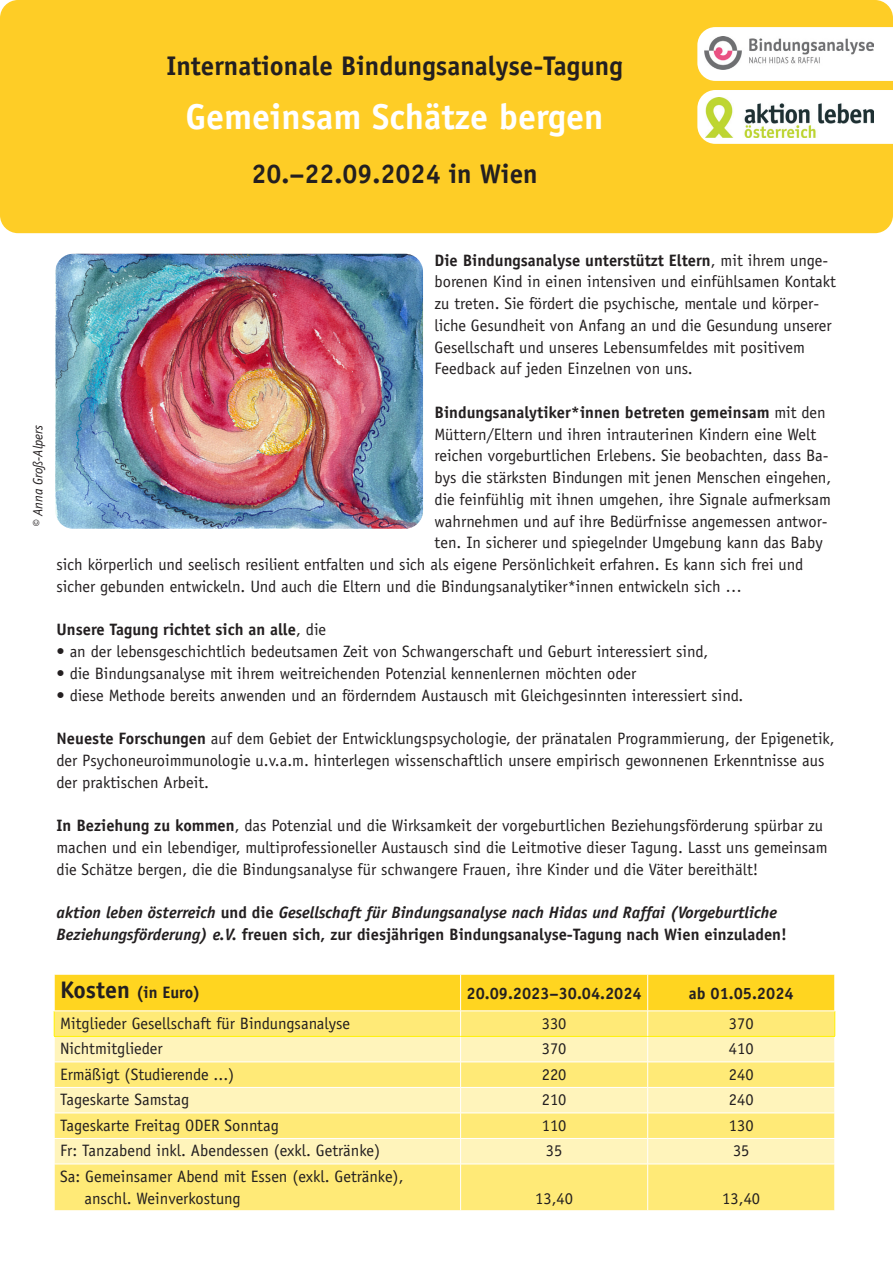
<style>
.page{position:relative;width:893px;height:1263px;background:#fff}
.page>*{position:absolute;margin:0;border:0;box-sizing:border-box;transform-origin:0 0}
.Titel_1{font:700 36px "Officina Sans Std";color:#fff}
.Titel_1-2{font:700 27px "Officina Sans Std";color:#231f20}
.Fließtext{font:16.5px/21.8px "Officina Sans Std";color:#231f20}
.Aufzählung{font:16.5px "Officina Sans Std";color:#231f20}
.Fließtext-2{font:700 16.5px "Officina Sans Std";color:#231f20}
.Fließtext-3{font:italic 700 16.5px "Officina Sans Std";color:#231f20}
.Titel_1-3{font:700 16.5px "Officina Sans Std";color:#231f20}
.t1{font:italic 13.5px "Officina Sans Std";color:#231f20}
.s1{font-weight:700}
.s2{font-weight:400}
.s3{font-style:normal}
.s4{font-style:italic}
.s5{font-size:24px}
</style>
<div class="page">
<div style="left:0;top:0;width:893px;height:233px;background:#fecd26;border-radius:18px"></div>
<svg style="left:697px;top:90px;width:196px;height:54px;background:#fefcf4"></svg>
<img style="left:55px;top:254px;width:368px;height:275px">
<img style="left:706px;top:98px;width:168px;height:40px">
<svg style="left:697px;top:27px;width:196px;height:54px;background:#fefcf6"></svg>
<img style="left:704px;top:37px;width:170px;height:32px">
<div style="left:55px;top:1165px;width:779px;height:45px;background:#ffea77"></div>
<hr style="left:460px;top:1164px;width:1px;height:46px;background:#fff">
<hr style="left:647px;top:1164px;width:1px;height:46px;background:#fff">
<svg style="left:54px;top:975px;width:781px;height:189px;background:#ffea85"></svg>
<hr style="left:54px;top:1036px;width:407px;height:1px;background:#fff101">
<hr style="left:461px;top:1036px;width:187px;height:1px;background:#fff101">
<hr style="left:648px;top:1036px;width:187px;height:1px;background:#fff101">
<hr style="left:54px;top:974px;width:1px;height:37px;background:#fff">
<hr style="left:460px;top:974px;width:1px;height:37px;background:#fff">
<hr style="left:647px;top:974px;width:1px;height:37px;background:#fff">
<hr style="left:834px;top:974px;width:1px;height:37px;background:#fff">
<hr style="left:54px;top:1011px;width:407px;height:1px;background:#fff">
<hr style="left:461px;top:1011px;width:187px;height:1px;background:#fff">
<hr style="left:648px;top:1011px;width:187px;height:1px;background:#fff">
<p class="Titel_1-2" style="left:166px;top:49px;width:458px">Internationale Bindungsanalyse-Tagung</p>
<p class="Titel_1" style="left:186px;top:94px;width:419px">Gemeinsam Schätze bergen</p>
<p class="Titel_1-2" style="left:252px;top:157px;width:288px">20.–22.09.2024 in Wien</p>
<p class="t1" style="left:30px;top:527px;width:104px;rotate:-90deg">© Anna Groß-Alpers</p>
<p class="Fließtext" style="left:435px;top:249px;width:403px"><span class="s1">Die Bindungsanalyse unterstützt Eltern</span>, mit ihrem unge&shy;borenen Kind in einen intensiven und einfühlsamen Kontakt zu treten. Sie fördert die psychische, mentale und körper&shy;liche Gesundheit von Anfang an und die Gesundung unserer Gesellschaft und unseres Lebensumfeldes mit positivem Feedback auf jeden Einzelnen von uns.</p>
<p class="Fließtext-2" style="left:435px;top:402px;width:393px">Bindungsanalytiker*innen betreten gemeinsam <span class="s2">mit den</span></p>
<p class="Fließtext" style="left:435px;top:423px;width:383px">Müttern/Eltern und ihren intrauterinen Kindern eine Welt</p>
<p class="Fließtext" style="left:435px;top:445px;width:396px">reichen vorgeburtlichen Erlebens. Sie beobachten, dass Ba-</p>
<p class="Fließtext" style="left:435px;top:467px;width:398px">bys die stärksten Bindungen mit jenen Menschen eingehen,</p>
<p class="Fließtext" style="left:435px;top:488px;width:398px">die feinfühlig mit ihnen umgehen, ihre Signale aufmerksam</p>
<p class="Fließtext" style="left:435px;top:510px;width:395px">wahrnehmen und auf ihre Bedürfnisse angemessen antwor-</p>
<p class="Fließtext" style="left:435px;top:532px;width:390px">ten. In sicherer und spiegelnder Umgebung kann das Baby</p>
<p class="Fließtext" style="left:57px;top:554px;width:748px">sich körperlich und seelisch resilient entfalten und sich als eigene Persönlichkeit erfahren. Es kann sich frei und</p>
<p class="Fließtext" style="left:57px;top:575px;width:687px">sicher gebunden entwickeln. Und auch die Eltern und die Bindungsanalytiker*innen entwickeln sich …</p>
<p class="Fließtext-2" style="left:57px;top:619px;width:271px">Unsere Tagung richtet sich an alle<span class="s2">, die</span></p>
<p class="Aufzählung" style="left:57px;top:642px;width:653px">• an der lebensgeschichtlich bedeutsamen Zeit von Schwangerschaft und Geburt interessiert sind,</p>
<p class="Aufzählung" style="left:57px;top:664px;width:581px">• die Bindungsanalyse mit ihrem weitreichenden Potenzial kennenlernen möchten oder</p>
<p class="Aufzählung" style="left:57px;top:685px;width:688px">• diese Methode bereits anwenden und an förderndem Austausch mit Gleichgesinnten interessiert sind.</p>
<p class="Fließtext" style="left:57px;top:728px;width:780px"><span class="s1">Neueste Forschungen</span> auf dem Gebiet der Entwicklungspsychologie, der pränatalen Programmierung, der Epigenetik, der Psychoneuroimmunologie u.v.a.m. hinterlegen wissenschaftlich unsere empirisch gewonnenen Erkenntnisse aus der praktischen Arbeit.</p>
<p class="Fließtext" style="left:57px;top:815px;width:773px"><span class="s1">In Beziehung zu kommen</span>, das Potenzial und die Wirksamkeit der vorgeburtlichen Beziehungsförderung spürbar zu machen und ein lebendiger, multiprofessioneller Austausch sind die Leitmotive dieser Tagung. Lasst uns gemeinsam die Schätze bergen, die die Bindungsanalyse für schwangere Frauen, ihre Kinder und die Väter bereithält!</p>
<p class="Fließtext-3" style="left:57px;top:903px;width:722px">aktion leben österreich <span class="s3">und die</span> Gesellschaft für Bindungsanalyse nach Hidas und Raffai (Vorgeburtliche</p>
<p class="Fließtext-2" style="left:57px;top:924px;width:732px"><span class="s4">Beziehungsförderung) e.V.</span> freuen sich, zur diesjährigen Bindungsanalyse-Tagung nach Wien einzuladen!</p>
<p class="Titel_1-3" style="left:60px;top:982px;width:142px"><span class="s5">Kosten</span> (in Euro)</p>
<p class="Fließtext-2" style="left:467px;top:982px;width:177px">20.09.2023–30.04.2024</p>
<p class="Fließtext-2" style="left:689px;top:982px;width:106px">ab 01.05.2024</p>
<p class="Fließtext" style="left:60px;top:1012px;width:292px">Mitglieder Gesellschaft für Bindungsanalyse</p>
<p class="Fließtext" style="left:542px;top:1012px;width:26px">330</p>
<p class="Fließtext" style="left:729px;top:1012px;width:26px">370</p>
<p class="Fließtext" style="left:60px;top:1038px;width:104px">Nichtmitglieder</p>
<p class="Fließtext" style="left:542px;top:1038px;width:26px">370</p>
<p class="Fließtext" style="left:729px;top:1038px;width:26px">410</p>
<p class="Fließtext" style="left:60px;top:1063px;width:176px">Ermäßigt (Studierende ...)</p>
<p class="Fließtext" style="left:542px;top:1063px;width:26px">220</p>
<p class="Fließtext" style="left:729px;top:1063px;width:26px">240</p>
<p class="Fließtext" style="left:60px;top:1089px;width:131px">Tageskarte Samstag</p>
<p class="Fließtext" style="left:542px;top:1089px;width:26px">210</p>
<p class="Fließtext" style="left:729px;top:1089px;width:26px">240</p>
<p class="Fließtext" style="left:60px;top:1114px;width:220px">Tageskarte Freitag ODER Sonntag</p>
<p class="Fließtext" style="left:542px;top:1114px;width:26px">110</p>
<p class="Fließtext" style="left:729px;top:1114px;width:26px">130</p>
<p class="Fließtext" style="left:60px;top:1140px;width:321px">Fr: Tanzabend inkl. Abendessen (exkl. Getränke)</p>
<p class="Fließtext" style="left:546px;top:1140px;width:18px">35</p>
<p class="Fließtext" style="left:733px;top:1140px;width:18px">35</p>
<p class="Fließtext" style="left:60px;top:1165px;width:345px">Sa: Gemeinsamer Abend mit Essen (exkl. Getränke),</p>
<p class="Fließtext" style="left:85px;top:1187px;width:158px">anschl. Weinverkostung</p>
<p class="Fließtext" style="left:535px;top:1187px;width:39px">13,40</p>
<p class="Fließtext" style="left:722px;top:1187px;width:39px">13,40</p>
</div>
